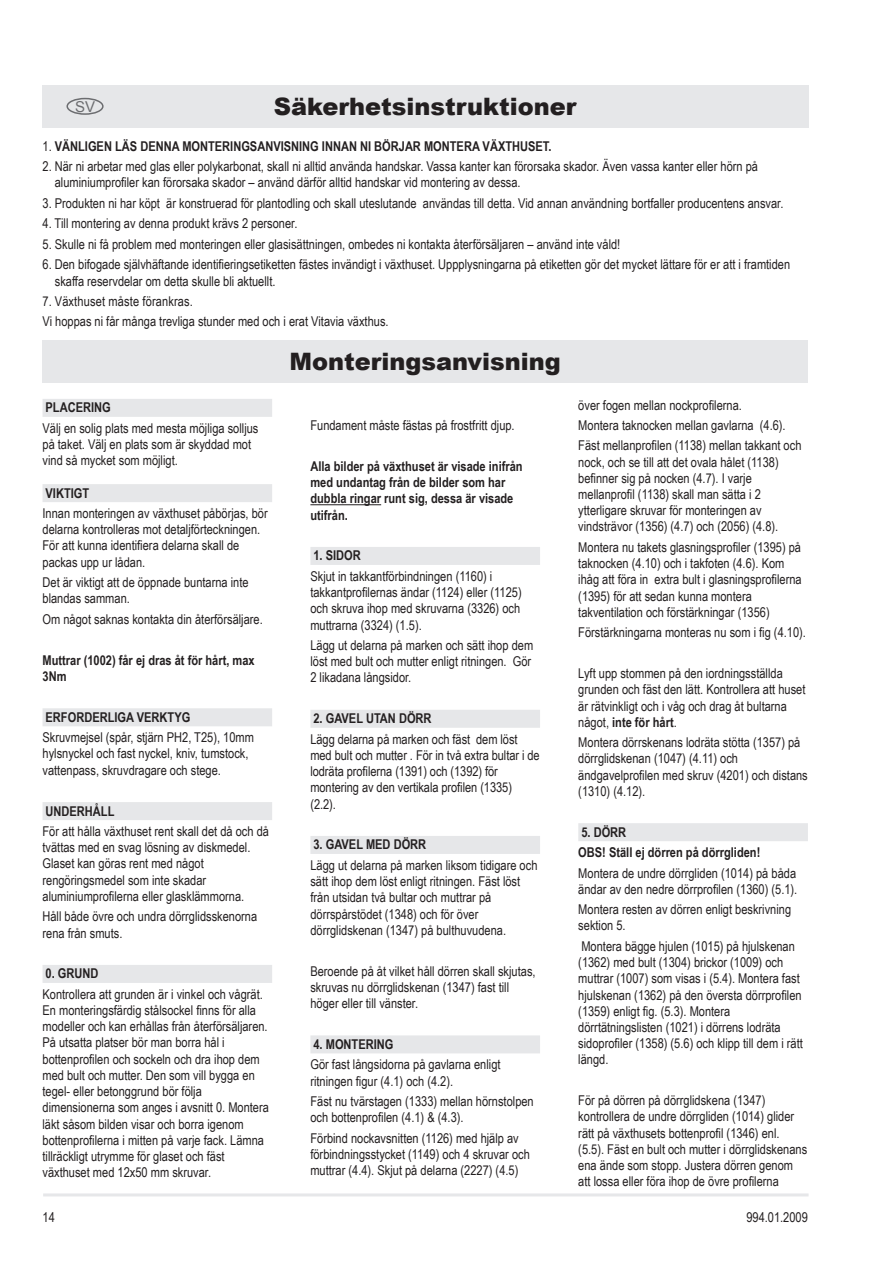
<style>
.page{position:relative;width:893px;height:1263px;background:#fff}
.page>*{position:absolute;margin:0;border:0;box-sizing:border-box;transform-origin:0 0}
.t1{font:900 24px "Arial";color:#231f20}
.t2{font:15px "Arial";color:#6c6d70}
.t3{font:13.5px/16.2px "Arial Narrow";color:#231f20}
.t4{font:700 13.5px/16.2px "Arial Narrow";color:#231f20}
.s1{font-weight:400}
.s2{font-weight:700}
</style>
<div class="page">
<hr style="left:43px;top:1193px;width:766px;height:3px;background:#e6e7e9">
<div style="left:43px;top:399px;width:229px;height:18px;background:#e6e7e9"></div>
<div style="left:43px;top:484px;width:229px;height:18px;background:#e6e7e9"></div>
<div style="left:43px;top:708px;width:229px;height:18px;background:#e6e7e9"></div>
<div style="left:43px;top:802px;width:229px;height:18px;background:#e6e7e9"></div>
<div style="left:43px;top:965px;width:229px;height:18px;background:#e6e7e9"></div>
<hr style="left:310px;top:504px;width:71px;height:1px;background:#231f20">
<div style="left:310px;top:547px;width:230px;height:18px;background:#e6e7e9"></div>
<div style="left:310px;top:710px;width:230px;height:18px;background:#e6e7e9"></div>
<div style="left:310px;top:836px;width:230px;height:18px;background:#e6e7e9"></div>
<div style="left:310px;top:1035px;width:230px;height:18px;background:#e6e7e9"></div>
<div style="left:578px;top:823px;width:230px;height:18px;background:#e6e7e9"></div>
<div style="left:43px;top:340px;width:765px;height:43px;background:#e6e7e9"></div>
<div style="left:43px;top:85px;width:765px;height:43px;background:#e6e7e9"></div>
<div style="left:66px;top:98px;width:38px;height:17px;border:2px solid #6c6d70;border-radius:50%"></div>
<p class="t2" style="left:75px;top:97px;width:22px">SV</p>
<h1 class="t1" style="left:274px;top:89px;width:304px">Säkerhetsinstruktioner</h1>
<p class="t4" style="left:43px;top:137px;width:510px"><span class="s1">1.</span> VÄNLIGEN LÄS DENNA MONTERINGSANVISNING INNAN NI BÖRJAR MONTERA VÄXTH USET.</p>
<p class="t3" style="left:55px;top:158px;width:705px;text-indent:-12px">2. När ni arbetar med glas eller polykarbonat, skall ni alltid använda handskar. Vassa kanter kan förorsaka skador. Även vassa kanter eller hörn på aluminiumprofiler kan förorsaka skador – använd därför alltid handskar vid montering av dessa.</p>
<p class="t3" style="left:43px;top:195px;width:742px">3. Produkten ni har köpt är konstruerad för plantodling och skall uteslutande användas till detta. Vid annan användning bortfaller producentens ansvar.</p>
<p class="t3" style="left:43px;top:215px;width:256px">4. Till montering av denna produkt krävs 2 personer.</p>
<p class="t3" style="left:43px;top:235px;width:579px">5. Skulle ni få problem med monteringen eller glasisättningen, ombedes ni kontakta återförsäljaren – använd inte våld!</p>
<p class="t3" style="left:55px;top:256px;width:737px;text-indent:-12px">6. Den bifogade självhäftande identifieringsetiketten fästes invändigt i växthuset. Uppplysningarna på etiketten gör det mycket lättare för er att i framtiden skaffa reservdelar om detta skulle bli aktuellt.</p>
<p class="t3" style="left:43px;top:290px;width:348px;line-height:20.4px">7. Växthuset måste förankras.<br>Vi hoppas ni får många trevliga stunder med och i erat Vitavia växthus.</p>
<h1 class="t1" style="left:219px;top:89px;width:414px">SICHERHEITSVORKEHRUNGEN</h1>
<p class="t4" style="left:46px;top:399px;width:44px">Placering</p>
<p class="t3" style="left:43px;top:419px;width:217px">Välj en solig plats med mesta möjliga solljus på taket. Välj en plats som är skyddad mot vind så mycket som möjligt.</p>
<p class="t4" style="left:46px;top:484px;width:42px">VIKTIGT</p>
<p class="t3" style="left:43px;top:505px;width:227px">Innan monteringen av växthuset påbörjas, bör delarna kontrolleras mot detaljförteckningen.<br>För att kunna identifiera delarna skall de packas upp ur lådan.</p>
<p class="t3" style="left:43px;top:574px;width:208px">Det är viktigt att de öppnade buntarna inte blandas samman.</p>
<p class="t3" style="left:43px;top:610px;width:222px">Om något saknas kontakta din återförsäljare.</p>
<p class="t4" style="left:43px;top:651px;width:214px">Muttrar (1002) får ej dras åt för hårt, max<br>3Nm</p>
<p class="t4" style="left:46px;top:708px;width:142px">Erford erliga verktyg</p>
<p class="t3" style="left:43px;top:729px;width:213px">Skruvmejsel (spår, stjärn PH2, T25), 10mm hylsnyckel och fast nyckel, kniv, tumstock, vattenpass, skruvdragare och stege.</p>
<p class="t4" style="left:46px;top:802px;width:70px">Underhåll</p>
<p class="t3" style="left:43px;top:823px;width:228px">För att hålla växthuset rent skall det då och då tvättas med en svag lösning av diskmedel.<br>Glaset kan göras rent med något rengöringsmedel som inte skadar aluminiumprofilerna eller glasklämmorna.</p>
<p class="t3" style="left:43px;top:908px;width:216px">Håll både övre och undra dörrglidsskenorna rena från smuts.</p>
<p class="t4" style="left:46px;top:965px;width:54px">0. GRUND</p>
<p class="t3" style="left:43px;top:985px;width:228px">Kontrollera att grunden är i vinkel och vågrät.<br>En monteringsfärdig stålsockel finns för alla modeller och kan erhållas från återförsäljaren.<br>På utsatta platser bör man borra hål i bottenprofilen och sockeln och dra ihop dem med bult och mutter. Den som vill bygga en tegel- eller betonggrund bör följa dimensionerna som anges i avsnitt 0. Montera läkt såsom bilden visar och borra igenom bottenprofilerna i mitten på varje fack. Lämna tillräckligt utrymme för glaset och fäst växthuset med 12x50 mm skruvar.</p>
<p class="t3" style="left:43px;top:1208px;width:14px">14</p>
<h1 class="t1" style="left:290px;top:344px;width:273px">Monteringsanvisning</h1>
<p class="t3" style="left:310px;top:417px;width:206px">Fundament måste fästas på frostfritt djup.</p>
<p class="t4" style="left:310px;top:457px;width:214px">Alla bilder på växthuset är visade inifrån med undantag från de bilder som har dubbla ringar runt sig, dessa är visade utifrån.</p>
<p class="t4" style="left:313px;top:547px;width:45px">1. Sidor</p>
<p class="t3" style="left:310px;top:567px;width:213px">Skjut in takkantförbindningen (1160) i takkantprofilernas ändar (1124) eller (1125) och skruva ihop med skruvarna (3326) och muttrarna (3324) (1.5).</p>
<p class="t3" style="left:310px;top:637px;width:224px">Lägg ut delarna på marken och sätt ihop dem löst med bult och mutter enligt ritningen. Gör<br>2 likadana långsidor.</p>
<p class="t4" style="left:313px;top:710px;width:120px">2. GAVEL UTAN DÖRR</p>
<p class="t3" style="left:310px;top:730px;width:231px">Lägg delarna på marken och fäst dem löst med bult och mutter . För in två extra bultar i de lodräta profilerna (1391) och (1392) för montering av den vertikala profilen (1335) (2.2).</p>
<p class="t4" style="left:313px;top:836px;width:114px">3. GAVEL MED DÖRR</p>
<p class="t3" style="left:310px;top:856px;width:229px">Lägg ut delarna på marken liksom tidigare och sätt ihop dem löst enligt ritningen. Fäst löst från utsidan två bultar och muttrar på dörrspårstödet (1348) och för över dörrglidskenan (1347) på bulthuvudena.</p>
<p class="t3" style="left:310px;top:962px;width:227px">Beroende på åt vilket håll dörren skall skjutas, skruvas nu dörrglidskenan (1347) fast till höger eller till vänster.</p>
<p class="t4" style="left:313px;top:1035px;width:81px">4. MONTERING</p>
<p class="t3" style="left:310px;top:1056px;width:192px">Gör fast långsidorna på gavlarna enligt ritningen figur (4.1) och (4.2).</p>
<p class="t3" style="left:310px;top:1093px;width:225px">Fäst nu tvärstagen (1333) mellan hörnstolpen och bottenprofilen (4.1) &amp; (4.3).</p>
<p class="t3" style="left:310px;top:1129px;width:221px">Förbind nockavsnitten (1126) med hjälp av förbindningsstycket (1149) och 4 skruvar och muttrar (4.4). Skjut på delarna (2227) (4.5)</p>
<p class="t3" style="left:578px;top:394px;width:225px;line-height:20.4px">över fogen mellan nockprofilerna.<br>Montera taknocken mellan gavlarna (4.6).<br>Fäst mellanprofilen (1138) mellan takkant och</p>
<p class="t3" style="left:578px;top:453px;width:202px">nock, och se till att det ovala hålet (1138) befinner sig på nocken (4.7). I varje mellanprofil (1138) skall man sätta i 2 ytterligare skruvar för monteringen av vindsträvor (1356) (4.7) och (2056) (4.8).</p>
<p class="t3" style="left:578px;top:539px;width:225px">Montera nu takets glasningsprofiler (1395) på taknocken (4.10) och i takfoten (4.6). Kom ihåg att föra in extra bult i glasningsprofilerna (1395) för att sedan kunna montera takventilation och förstärkningar (1356)</p>
<p class="t3" style="left:578px;top:624px;width:229px">Förstärkningarna monteras nu som i fig (4.10).</p>
<p class="t3" style="left:578px;top:665px;width:229px">Lyft upp stommen på den iordningsställda grunden och fäst den lätt. Kontrollera att huset är rätvinkligt och i våg och drag åt bultarna något, <span class="s2">inte för hårt</span>.</p>
<p class="t3" style="left:578px;top:734px;width:231px">Montera dörrskenans lodräta stötta (1357) på dörrglidskenan (1047) (4.11) och ändgavelprofilen med skruv (4201) och distans (1310) (4.12).</p>
<p class="t4" style="left:578px;top:821px;width:184px;line-height:20.4px">5. Dörr<br>OBS! Ställ ej dörren på dörrgliden!</p>
<p class="t3" style="left:578px;top:864px;width:221px">Montera de undre dörrgliden (1014) på båda ändar av den nedre dörrprofilen (1360) (5.1).</p>
<p class="t3" style="left:578px;top:901px;width:214px">Montera resten av dörren enligt beskrivning sektion 5.</p>
<p class="t3" style="left:578px;top:937px;width:226px">Montera bägge hjulen (1015) på hjulskenan (1362) med bult (1304) brickor (1009) och muttrar (1007) som visas i (5.4). Montera fast hjulskenan (1362) på den översta dörrprofilen (1359) enligt fig. (5.3). Montera dörrtätningslisten (1021) i dörrens lodräta sidoprofiler (1358) (5.6) och klipp till dem i rätt längd.</p>
<p class="t3" style="left:578px;top:1092px;width:230px">För på dörren på dörrglidskena (1347) kontrollera de undre dörrgliden (1014) glider rätt på växthusets bottenprofil (1346) enl. (5.5). Fäst en bult och mutter i dörrglidskenans ena ände som stopp. Justera dörren genom att lossa eller föra ihop de övre profilerna</p>
<p class="t3" style="left:746px;top:1208px;width:63px">994.01.2009</p>
</div>
